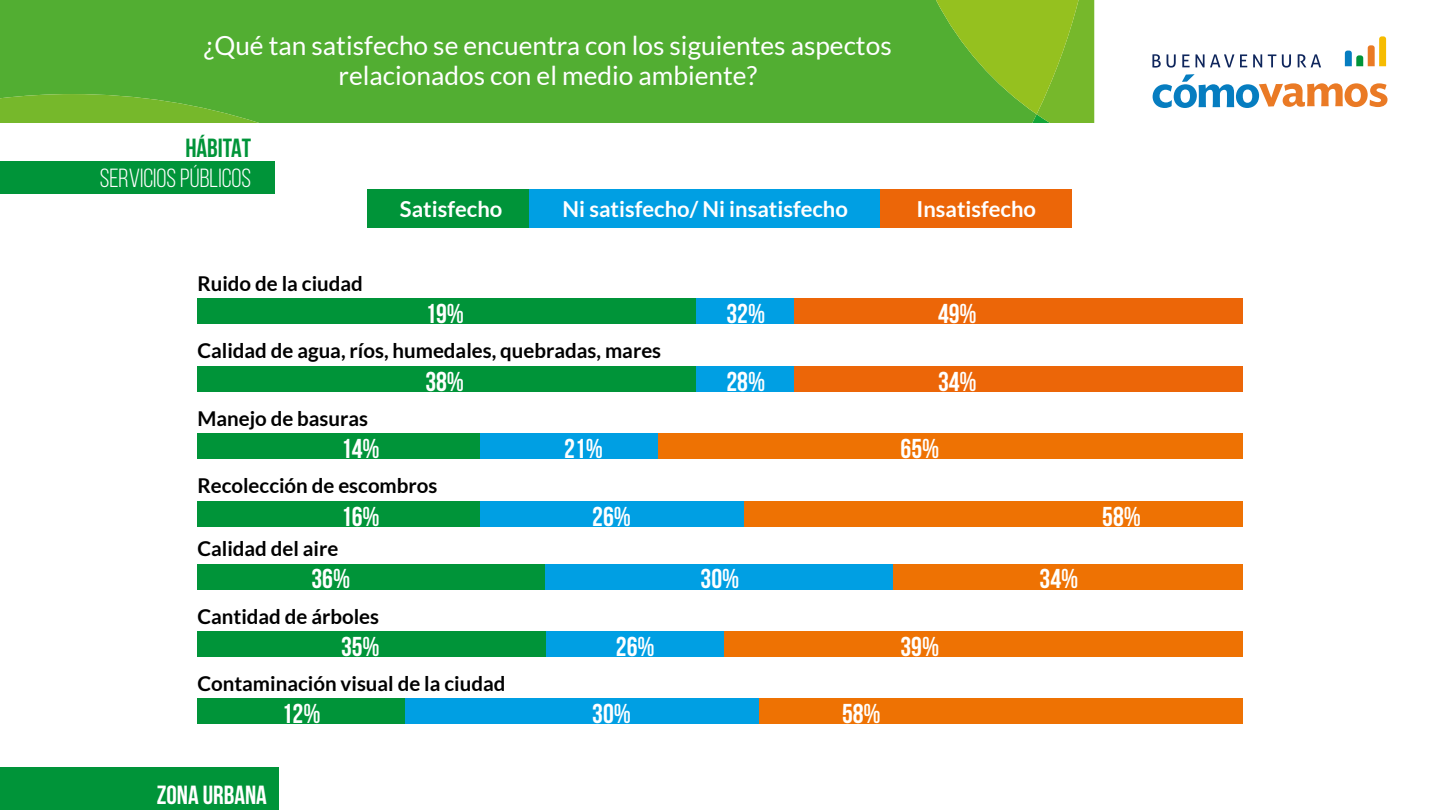
<style>
.page{position:relative;width:1440px;height:810px;background:#fff}
.page>*{position:absolute;margin:0;border:0;box-sizing:border-box;transform-origin:0 0}
.t1{font:700 27.3px "Bebas Neue";color:#fff}
.t2{font:26.25px/30px "Lato";color:#fff;text-align:center}
.t3{font:26.25px "Bebas Neue";color:#fff}
.t4{font:700 26.25px "Bebas Neue";color:#fff}
.t5{font:700 26.25px "Bebas Neue";color:#009439}
.t6{font:700 21.98px "Lato";color:#fff}
.t7{font:700 20.48px "Lato";color:#000}
</style>
<div class="page">
<div style="left:529px;top:189px;width:351px;height:38px;background:#009fe3"></div>
<div style="left:368px;top:189px;width:161px;height:38px;background:#009439"></div>
<div style="left:880px;top:189px;width:192px;height:38px;background:#ec6608"></div>
<div style="left:794px;top:299px;width:449px;height:25px;background:#ec6608"></div>
<div style="left:197px;top:299px;width:500px;height:25px;background:#009439"></div>
<div style="left:697px;top:299px;width:97px;height:25px;background:#009fe3"></div>
<div style="left:197px;top:434px;width:283px;height:25px;background:#009439"></div>
<div style="left:480px;top:434px;width:178px;height:25px;background:#009fe3"></div>
<div style="left:658px;top:434px;width:585px;height:25px;background:#ee7203"></div>
<div style="left:197px;top:501px;width:283px;height:25px;background:#009439"></div>
<div style="left:480px;top:501px;width:264px;height:25px;background:#009fe3"></div>
<div style="left:744px;top:501px;width:499px;height:25px;background:#ee7203"></div>
<div style="left:197px;top:564px;width:349px;height:25px;background:#009439"></div>
<div style="left:545px;top:564px;width:350px;height:25px;background:#009fe3"></div>
<div style="left:894px;top:564px;width:349px;height:25px;background:#ee7203"></div>
<div style="left:197px;top:631px;width:349px;height:26px;background:#009439"></div>
<div style="left:546px;top:631px;width:178px;height:26px;background:#009fe3"></div>
<div style="left:724px;top:631px;width:519px;height:26px;background:#ee7203"></div>
<div style="left:197px;top:699px;width:209px;height:25px;background:#009439"></div>
<div style="left:406px;top:699px;width:353px;height:25px;background:#009fe3"></div>
<div style="left:759px;top:699px;width:484px;height:25px;background:#ee7203"></div>
<div style="left:0;top:0;width:936px;height:123px;background:#52ae32"></div>
<svg style="left:0;top:94px;width:259px;height:29px;background:#6db52d"></svg>
<svg style="left:936px;top:0;width:158px;height:123px;background:#7ab927"></svg>
<svg style="left:1153px;top:74px;width:235px;height:34px"></svg>
<svg style="left:1345px;top:36px;width:41px;height:30px"></svg>
<svg style="left:1152px;top:54px;width:9px;height:14px"></svg>
<svg style="left:1167px;top:54px;width:9px;height:14px"></svg>
<svg style="left:1182px;top:54px;width:8px;height:13px"></svg>
<svg style="left:1196px;top:54px;width:38px;height:13px"></svg>
<svg style="left:1240px;top:54px;width:7px;height:13px"></svg>
<svg style="left:1253px;top:54px;width:9px;height:13px"></svg>
<svg style="left:1268px;top:54px;width:8px;height:13px"></svg>
<svg style="left:1282px;top:54px;width:9px;height:14px"></svg>
<svg style="left:1298px;top:54px;width:23px;height:13px"></svg>
<div style="left:0;top:767px;width:279px;height:43px;background:#009439"></div>
<div style="left:0;top:161px;width:274px;height:33px;background:#009439"></div>
<div style="left:794px;top:366px;width:449px;height:25px;background:#ec6608"></div>
<div style="left:197px;top:366px;width:500px;height:25px;background:#009439"></div>
<div style="left:697px;top:366px;width:97px;height:25px;background:#009fe3"></div>
<p class="t2" style="left:204px;top:31px;width:689px">¿Qué tan satisfecho se encuentra con los siguientes aspectos relacionados con el medio ambiente?</p>
<p class="t5" style="left:185px;top:134px;width:67px">HÁBITAT</p>
<p class="t3" style="left:100px;top:164px;width:153px">SERVICIOS PÚBLICOS</p>
<p class="t7" style="left:197px;top:271px;width:167px">Ruido de la ciudad</p>
<p class="t6" style="left:400px;top:196px;width:104px">Satisfecho</p>
<p class="t6" style="left:563px;top:196px;width:287px">Ni satisfecho/ Ni insatisfecho</p>
<p class="t6" style="left:916px;top:196px;width:121px">Insatisfecho</p>
<h1 class="t1" style="left:425px;top:299px;width:40px">19%</h1>
<h1 class="t1" style="left:727px;top:299px;width:40px">32%</h1>
<h1 class="t1" style="left:938px;top:299px;width:40px">49%</h1>
<p class="t7" style="left:197px;top:339px;width:465px">Calidad de agua, ríos, humedales, quebradas, mares</p>
<p class="t7" style="left:197px;top:407px;width:172px">Manejo de basuras</p>
<h1 class="t1" style="left:425px;top:366px;width:40px">38%</h1>
<h1 class="t1" style="left:727px;top:366px;width:40px">28%</h1>
<h1 class="t1" style="left:938px;top:366px;width:40px">34%</h1>
<h1 class="t1" style="left:341px;top:434px;width:40px">14%</h1>
<h1 class="t1" style="left:564px;top:434px;width:40px">21%</h1>
<h1 class="t1" style="left:901px;top:434px;width:40px">65%</h1>
<p class="t7" style="left:197px;top:474px;width:242px">Recolección de escombros</p>
<h1 class="t1" style="left:341px;top:501px;width:40px">16%</h1>
<h1 class="t1" style="left:592px;top:501px;width:40px">26%</h1>
<h1 class="t1" style="left:1102px;top:501px;width:40px">58%</h1>
<p class="t7" style="left:197px;top:537px;width:143px">Calidad del aire</p>
<h1 class="t1" style="left:311px;top:564px;width:40px">36%</h1>
<h1 class="t1" style="left:701px;top:564px;width:40px">30%</h1>
<h1 class="t1" style="left:1040px;top:564px;width:40px">34%</h1>
<p class="t7" style="left:197px;top:605px;width:183px">Cantidad de árboles</p>
<h1 class="t1" style="left:341px;top:632px;width:40px">35%</h1>
<h1 class="t1" style="left:616px;top:632px;width:40px">26%</h1>
<h1 class="t1" style="left:901px;top:632px;width:40px">39%</h1>
<p class="t7" style="left:197px;top:672px;width:310px">Contaminación visual de la ciudad</p>
<h1 class="t1" style="left:282px;top:699px;width:40px">12%</h1>
<h1 class="t1" style="left:592px;top:699px;width:40px">30%</h1>
<h1 class="t1" style="left:842px;top:699px;width:40px">58%</h1>
<p class="t4" style="left:157px;top:781px;width:112px">ZONA URBANA</p>
</div>
